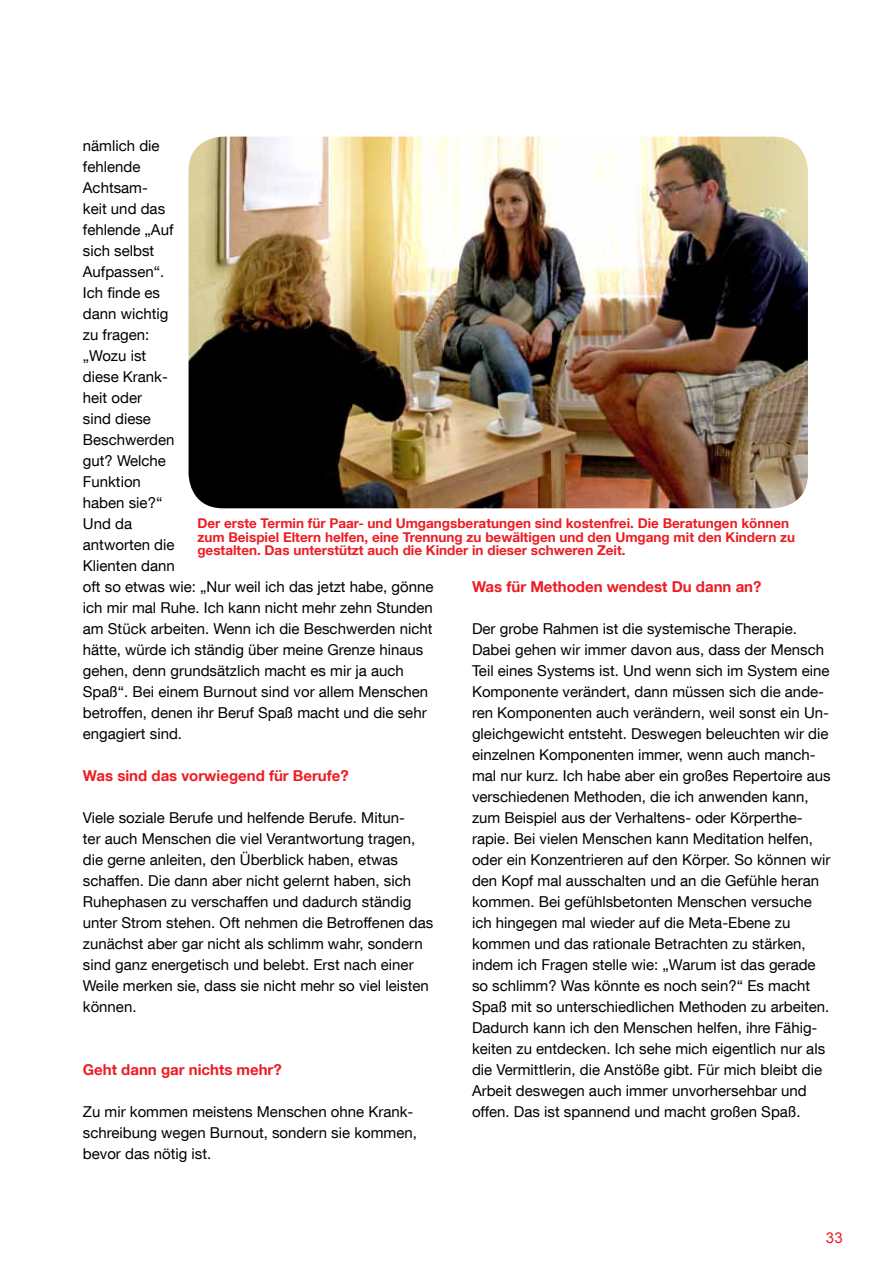
<style>
.page{position:relative;width:893px;height:1263px;background:#fff}
.page>*{position:absolute;margin:0;border:0;box-sizing:border-box;transform-origin:0 0}
.t1{font:15px/21px "Helvetica Neue LT Com";color:#000}
.t2{font:700 15px "Helvetica Neue LT Com";color:#ed1d24}
.t3{font:15px "Arial";color:#ed1d24}
.t4{font:700 13.5px/13.5px "Helvetica Neue LT Com";color:#ed1d24}
</style>
<div class="page">
<img style="left:189px;top:137px;width:619px;height:371px">
<p class="t1" style="left:83px;top:135px;width:352px">nämlich die<br>fehlende<br>Achtsam-<br>keit und das<br>fehlende „Auf<br>sich selbst<br>Aufpassen“.<br>Ich finde es<br>dann wichtig<br>zu fragen:<br>„Wozu ist<br>diese Krank-<br>heit oder<br>sind diese<br>Beschwerden<br>gut? Welche<br>Funktion<br>haben sie?“<br>Und da<br>antworten die<br>Klienten dann<br>oft so etwas wie: „Nur weil ich das jetzt habe, gönne ich mir mal Ruhe. Ich kann nicht mehr zehn Stunden am Stück arbeiten. Wenn ich die Beschwerden nicht hätte, würde ich ständig über meine Grenze hinaus gehen, denn grundsätzlich macht es mir ja auch<br>Spaß“. Bei einem Burnout sind vor allem Menschen betroffen, denen ihr Beruf Spaß macht und die sehr engagiert sind.</p>
<p class="t2" style="left:83px;top:766px;width:267px">Was sind das vorwiegend für Berufe?</p>
<p class="t1" style="left:83px;top:807px;width:352px">Viele soziale Berufe und helfende Berufe. Mitun-<br>ter auch Menschen die viel Verantwortung tragen, die gerne anleiten, den Überblick haben, etwas schaffen. Die dann aber nicht gelernt haben, sich Ruhephasen zu verschaffen und dadurch ständig unter Strom stehen. Oft nehmen die Betroffenen das zunächst aber gar nicht als schlimm wahr, sondern sind ganz energetisch und belebt. Erst nach einer Weile merken sie, dass sie nicht mehr so viel leisten können.</p>
<p class="t4" style="left:197px;top:516px;width:599px">Der erste Termin für Paar- und Umgangsberatungen sind kostenfrei. Die Beratungen können zum Beispiel Eltern helfen, eine Trennung zu bewältigen und den Umgang mit den Kindern zu gestalten. Das unterstützt auch die Kinder in dieser schweren Zeit.</p>
<p class="t2" style="left:472px;top:577px;width:291px">Was für Methoden wendest Du dann an?</p>
<p class="t1" style="left:472px;top:618px;width:360px">Der grobe Rahmen ist die systemische Therapie.<br>Dabei gehen wir immer davon aus, dass der Mensch Teil eines Systems ist. Und wenn sich im System eine Komponente verändert, dann müssen sich die ande&shy;ren Komponenten auch verändern, weil sonst ein Un&shy;gleichgewicht entsteht. Deswegen beleuchten wir die einzelnen Komponenten immer, wenn auch manch&shy;mal nur kurz. Ich habe aber ein großes Repertoire aus verschiedenen Methoden, die ich anwenden kann, zum Beispiel aus der Verhaltens- oder Körperthe&shy;rapie. Bei vielen Menschen kann Meditation helfen, oder ein Konzentrieren auf den Körper. So können wir den Kopf mal ausschalten und an die Gefühle heran kommen. Bei gefühlsbetonten Menschen versuche ich hingegen mal wieder auf die Meta-Ebene zu kommen und das rationale Betrachten zu stärken, indem ich Fragen stelle wie: „Warum ist das gerade so schlimm? Was könnte es noch sein?“ Es macht Spaß mit so unterschiedlichen Methoden zu arbeiten.<br>Dadurch kann ich den Menschen helfen, ihre Fähig&shy;keiten zu entdecken. Ich sehe mich eigentlich nur als die Vermittlerin, die Anstöße gibt. Für mich bleibt die Arbeit deswegen auch immer unvorhersehbar und offen. Das ist spannend und macht großen Spaß.</p>
<p class="t2" style="left:83px;top:1060px;width:200px">Geht dann gar nichts mehr?</p>
<p class="t1" style="left:83px;top:1101px;width:335px">Zu mir kommen meistens Menschen ohne Krank&shy;schreibung wegen Burnout, sondern sie kommen, bevor das nötig ist.</p>
<p class="t3" style="left:826px;top:1228px;width:18px">33</p>
</div>
